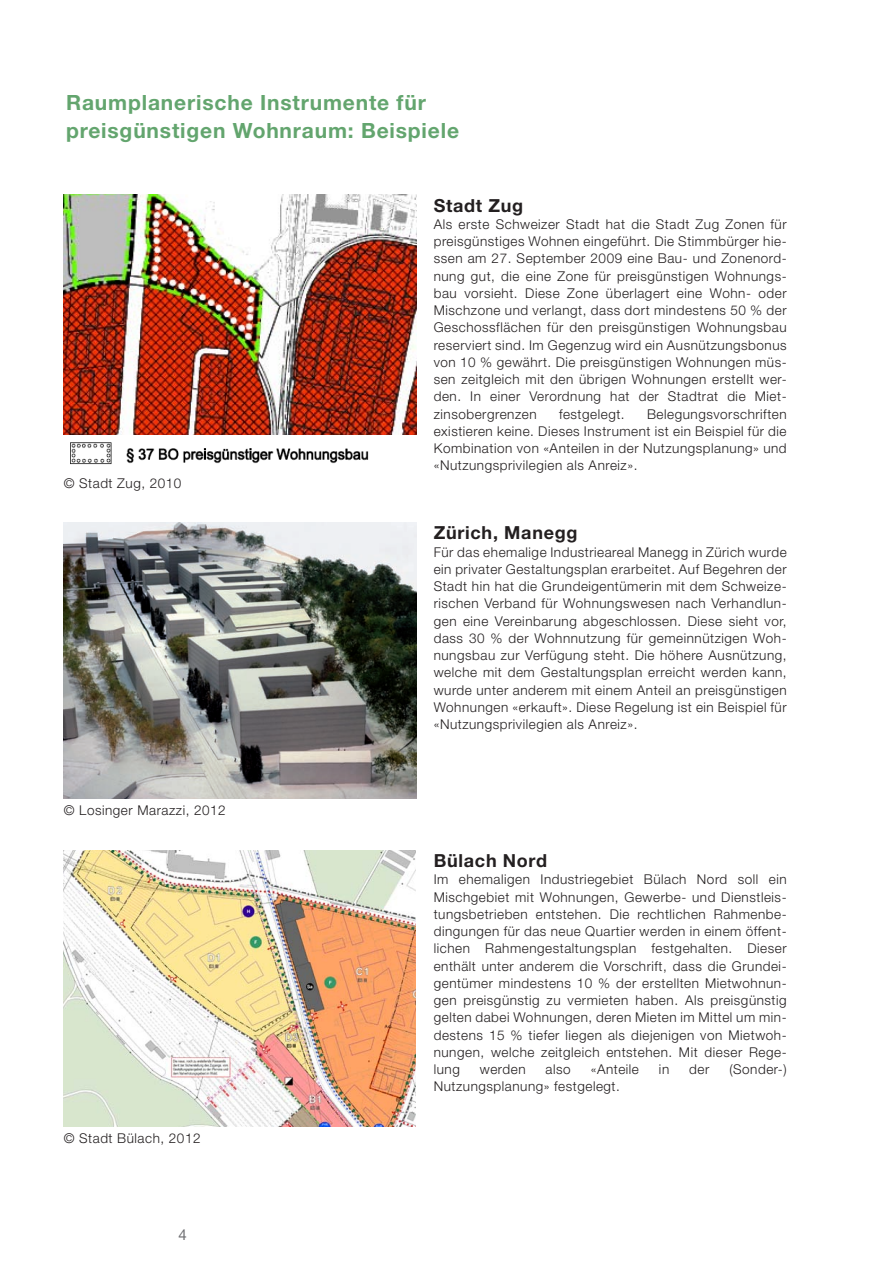
<style>
.page{position:relative;width:893px;height:1263px;background:#fff}
.page>*{position:absolute;margin:0;border:0;box-sizing:border-box;transform-origin:0 0}
._1-Titel{font:700 21px/28.5px "Helvetica Neue";letter-spacing:.04em;color:#63a56e}
.Umschlag-Titel{font:700 18px "Helvetica Neue";letter-spacing:.04em;color:#231f20}
.t1{font:15px "Helvetica Neue";color:#6c6d70}
._3-Lauftext{font:300 13.5px/17.2px "Helvetica Neue";letter-spacing:.04em;color:#231f20;text-align:justify}
</style>
<div class="page">
<img style="left:64px;top:195px;width:353px;height:240px">
<img style="left:70px;top:442px;width:299px;height:23px">
<img style="left:64px;top:522px;width:353px;height:276px">
<img style="left:64px;top:850px;width:352px;height:276px">
<p class="_1-Titel" style="left:66px;top:87px;width:394px">Raumplanerische Instrumente für preisgünstigen Wohnraum: Beispiele</p>
<p class="_3-Lauftext" style="left:64px;top:474px;width:119px">© Stadt Zug, 2010</p>
<p class="_3-Lauftext" style="left:64px;top:802px;width:163px">© Losinger Marazzi, 2012</p>
<p class="_3-Lauftext" style="left:64px;top:1129px;width:138px">© Stadt Bülach, 2012</p>
<p class="t1" style="left:179px;top:1226px;width:10px">4</p>
<p class="Umschlag-Titel" style="left:434px;top:194px;width:91px">Stadt Zug</p>
<p class="_3-Lauftext" style="left:434px;top:215px;width:354px">Als erste Schweizer Stadt hat die Stadt Zug Zonen für preisgünstiges Wohnen eingeführt. Die Stimmbürger hie&shy;ssen am 27. September 2009 eine Bau- und Zonenord&shy;nung gut, die eine Zone für preisgünstigen Wohnungs&shy;bau vorsieht. Diese Zone überlagert eine Wohn- oder Mischzone und verlangt, dass dort mindestens 50 % der Geschossflächen für den preisgünstigen Wohnungsbau reserviert sind. Im Gegenzug wird ein Ausnützungsbonus von 10 % gewährt. Die preisgünstigen Wohnungen müs&shy;sen zeitgleich mit den übrigen Wohnungen erstellt wer&shy;den. In einer Verordnung hat der Stadtrat die Miet&shy;zinsobergrenzen</p>
<p class="_3-Lauftext" style="left:434px;top:405px;width:354px;text-indent:213px">Belegungsvorschriften existieren keine. Dieses Instrument ist ein Beispiel für die Kombination von «Anteilen in der Nutzungsplanung» und «Nutzungsprivilegien als Anreiz».</p>
<p class="_3-Lauftext" style="left:559px;top:405px;width:67px">festgelegt.</p>
<p class="Umschlag-Titel" style="left:434px;top:522px;width:145px">Zürich, Manegg</p>
<p class="_3-Lauftext" style="left:434px;top:543px;width:354px">Für das ehemalige Industrieareal Manegg in Zürich wurde ein privater Gestaltungsplan erarbeitet. Auf Begehren der Stadt hin hat die Grundeigentümerin mit dem Schweize&shy;rischen Verband für Wohnungswesen nach Verhandlun&shy;gen eine Vereinbarung abgeschlossen. Diese sieht vor, dass 30 % der Wohnnutzung für gemeinnützigen Woh&shy;nungsbau zur Verfügung steht. Die höhere Ausnützung, welche mit dem Gestaltungsplan erreicht werden kann, wurde unter anderem mit einem Anteil an preisgünstigen Wohnungen «erkauft». Diese Regelung ist ein Beispiel für «Nutzungsprivilegien als Anreiz».</p>
<p class="Umschlag-Titel" style="left:434px;top:850px;width:115px">Bülach Nord</p>
<p class="_3-Lauftext" style="left:434px;top:871px;width:354px">Im ehemaligen Industriegebiet Bülach Nord soll ein Mischgebiet mit Wohnungen, Gewerbe- und Dienstleis&shy;tungsbetrieben entstehen. Die rechtlichen Rahmenbe&shy;dingungen für das neue Quartier werden in einem öffent&shy;lichen Rahmengestaltungsplan festgehalten. Dieser enthält unter anderem die Vorschrift, dass die Grundei&shy;gentümer mindestens 10 % der erstellten Mietwohnun&shy;gen preisgünstig zu vermieten haben. Als preisgünstig gelten dabei Wohnungen, deren Mieten im Mittel um min&shy;destens 15 % tiefer liegen als diejenigen von Mietwoh&shy;nungen, welche zeitgleich entstehen. Mit dieser Rege&shy;lung</p>
<p class="_3-Lauftext" style="left:480px;top:1060px;width:47px">werden</p>
<p class="_3-Lauftext" style="left:546px;top:1060px;width:27px">also</p>
<p class="_3-Lauftext" style="left:591px;top:1060px;width:50px">«Anteile</p>
<p class="_3-Lauftext" style="left:659px;top:1060px;width:12px">in</p>
<p class="_3-Lauftext" style="left:689px;top:1060px;width:22px">der</p>
<p class="_3-Lauftext" style="left:729px;top:1060px;width:59px">(Sonder-)</p>
<p class="_3-Lauftext" style="left:434px;top:1078px;width:188px">Nutzungsplanung» festgelegt.</p>
</div>
